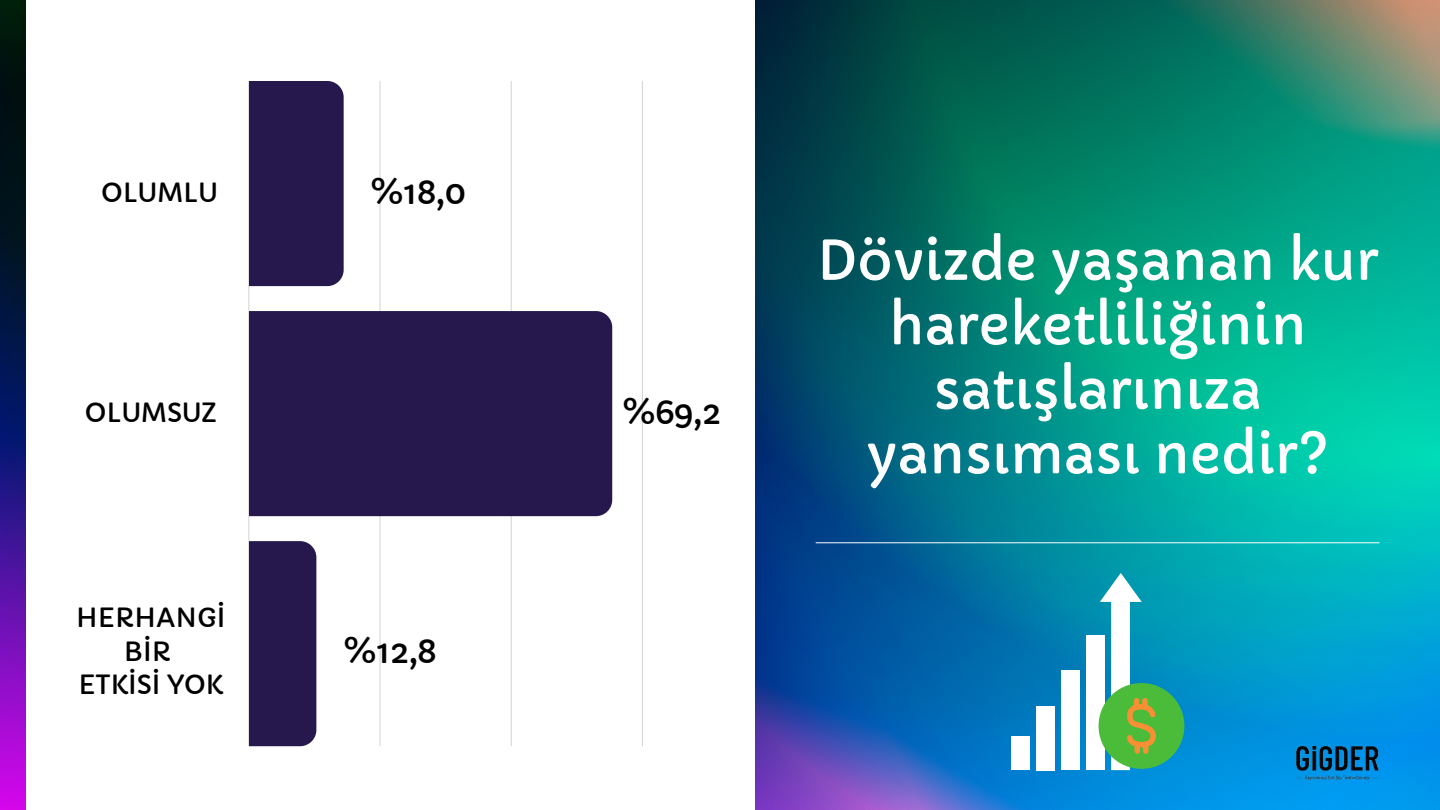
<style>
.page{position:relative;width:1440px;height:810px;background:#fff}
.page>*{position:absolute;margin:0;border:0;box-sizing:border-box;transform-origin:0 0}
.t1{font:54px/64.5px "Capriola";color:#fff;text-align:center}
.t2{font:33px "Capriola";color:#000}
.t3{font:26px/33.8px "Capriola";color:#000;text-align:center}
</style>
<div class="page">
<img style="left:0;top:0;width:1440px;height:810px">
<div style="left:26px;top:0;width:729px;height:810px;background:#fff"></div>
<hr style="left:816px;top:542px;width:563px;height:1px;background:#fff">
<svg style="left:249px;top:81px;width:394px;height:665px"></svg>
<div style="left:249px;top:81px;width:95px;height:205px;background:#26184d"></div>
<div style="left:249px;top:311px;width:363px;height:205px;background:#26184d"></div>
<div style="left:249px;top:541px;width:67px;height:205px;background:#26184d"></div>
<div style="left:1086px;top:636px;width:19px;height:134px;background:#fff"></div>
<div style="left:1061px;top:671px;width:19px;height:99px;background:#fff"></div>
<div style="left:1036px;top:706px;width:19px;height:64px;background:#fff"></div>
<div style="left:1011px;top:736px;width:19px;height:34px;background:#fff"></div>
<div style="left:1099px;top:683px;width:85px;height:86px;background:#4bbc39;border-radius:50%"></div>
<svg style="left:1100px;top:573px;width:59px;height:197px"></svg>
<img style="left:1296px;top:747px;width:83px;height:33px">
<p class="t3" style="left:101px;top:176px;width:118px">OLUMLU</p>
<p class="t3" style="left:85px;top:396px;width:133px">OLUMSUZ</p>
<p class="t3" style="left:76px;top:601px;width:151px">HERHANGİ<br>BİR<br>ETKİSİ YOK</p>
<p class="t2" style="left:371px;top:172px;width:97px">%18,0</p>
<p class="t2" style="left:344px;top:631px;width:95px">%12,8</p>
<p class="t2" style="left:623px;top:392px;width:100px">%69,2</p>
<p class="t1" style="left:817px;top:229px;width:563px">Dövizde yaşanan kur hareketliliğinin satışlarınıza yansıması nedir?</p>
</div>
